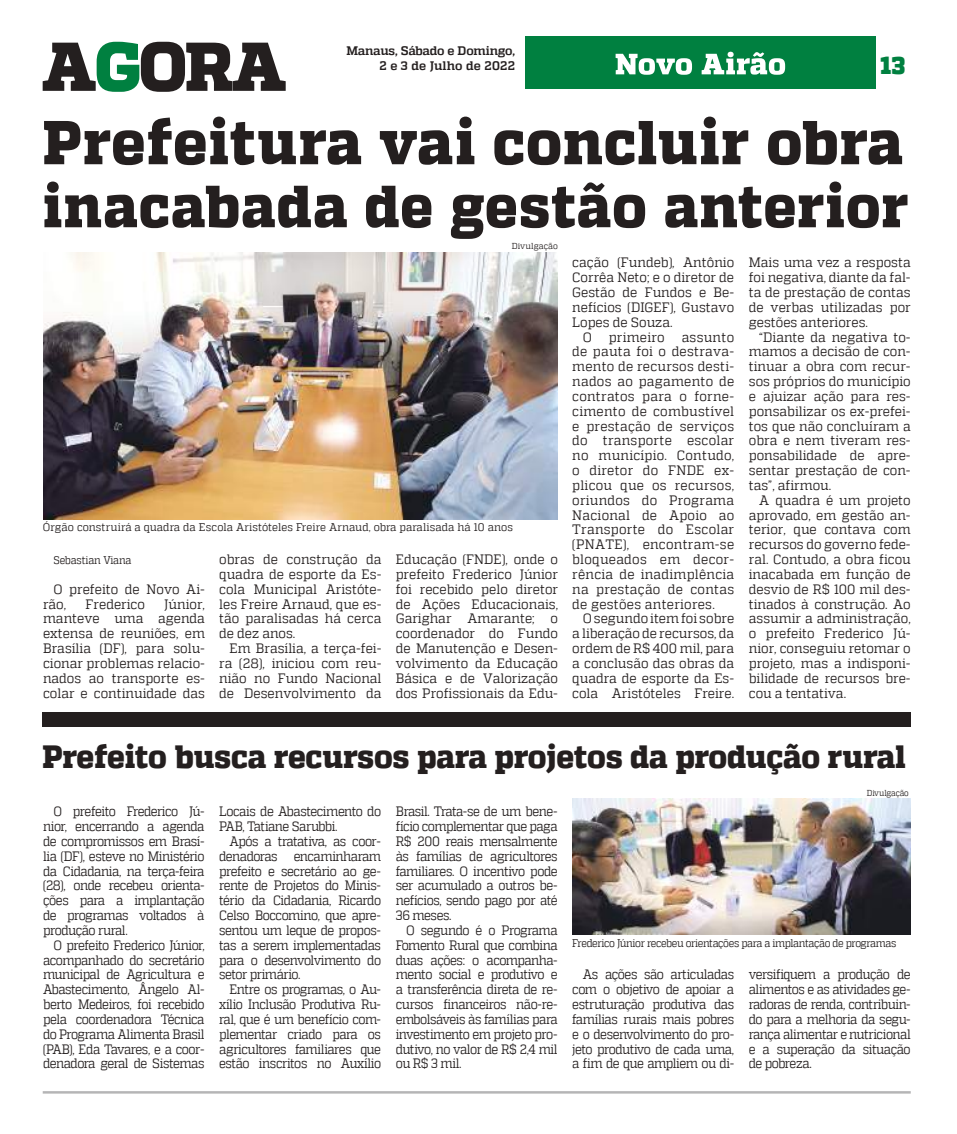
<style>
.page{position:relative;width:957px;height:1134px;background:#fff}
.page>*{position:absolute;margin:0;border:0;box-sizing:border-box;transform-origin:0 0}
.t1{font:800 61.75px "MW Quadon";letter-spacing:.015em;color:#241f1f;scale:.94 1}
.t2{font:800 59.38px "MW Quadon";letter-spacing:.015em;color:#241f1f;scale:.94 1}
.t3{font:800 32.12px "MW Quadon";letter-spacing:-.01em;color:#241f1f;scale:.94 1}
.t4{font:900 24.75px "MW Quadon";color:#008040;scale:.94 1}
.t5{font:13.62px/14.9px "MW Quadon";color:#241f1f;text-align:justify;scale:.94 1}
.t6{font:13.62px/14.9px "MW Quadon";color:#241f1f;text-align:justify;scale:.89 1}
.t7{font:13.62px/14.9px "MW Quadon";letter-spacing:-.04em;color:#241f1f;scale:.89 1}
.t8{font:700 12.38px/15.5px "MW Quadon";letter-spacing:-.01em;color:#241f1f;text-align:right}
.t9{font:11.12px "MW Quadon";letter-spacing:.005em;color:#241f1f;scale:.94 1}
.t10{font:11.12px "MW Quadon";letter-spacing:-.02em;color:#241f1f;scale:.89 1}
.t11{font:8.62px "MW Quadon";color:#241f1f;scale:.94 1}
.t12{font:8.62px "MW Quadon";color:#241f1f;scale:.89 1}
</style>
<div class="page">
<hr style="left:43px;top:1091px;width:867px;height:2px;background:#b5b5b6">
<img style="left:43px;top:253px;width:515px;height:267px">
<svg style="left:43px;top:42px;width:243px;height:50px"></svg>
<div style="left:525px;top:37px;width:350px;height:52px;background:#008040"></div>
<svg style="left:615px;top:54px;width:77px;height:21px"></svg>
<svg style="left:701px;top:52px;width:84px;height:23px"></svg>
<div style="left:42px;top:712px;width:868px;height:15px;background:#241f1f"></div>
<img style="left:572px;top:799px;width:338px;height:136px">
<p class="t8" style="left:346px;top:43px;width:170px">Manaus, Sábado e Domingo,<br>2 e 3 de Julho de 2022</p>
<h3 class="t4" style="left:880px;top:50px;width:28px">13</h3>
<h1 class="t1" style="left:43px;top:106px;width:917px">Prefeitura vai concluir obra</h1>
<h2 class="t2" style="left:43px;top:171px;width:922px">inacabada de gestão anterior</h2>
<p class="t11" style="left:512px;top:241px;width:51px">Divulgação</p>
<p class="t9" style="left:43px;top:521px;width:502px">Órgão construirá a quadra da Escola Aristóteles Freire Arnaud, obra paralisada há 10 anos</p>
<p class="t10" style="left:53px;top:554px;width:89px">Sebastian Viana</p>
<p class="t5" style="left:43px;top:581px;width:174px;text-indent:10px">O prefeito de Novo Ai&shy;rão,</p>
<p class="t5" style="left:43px;top:596px;width:174px;text-indent:121px">Júnior, manteve uma agenda extensa de reuniões, em Brasília (DF), para solu&shy;cionar problemas relacio&shy;nados ao transporte es&shy;colar e continuidade das</p>
<p class="t5" style="left:86px;top:596px;width:65px">Frederico</p>
<p class="t5" style="left:219px;top:552px;width:174px">obras de construção da quadra de esporte da Es&shy;cola Municipal Aristóte&shy;les Freire Arnaud, que es&shy;tão paralisadas há cerca de dez anos.</p>
<p class="t5" style="left:219px;top:641px;width:174px;text-indent:10px">Em Brasília, a terça-fei&shy;ra (28), iniciou com reu&shy;nião no Fundo Nacional de Desenvolvimento da</p>
<p class="t5" style="left:396px;top:552px;width:174px">Educação (FNDE), onde o prefeito Frederico Júnior foi recebido pelo diretor de Ações Educacionais, Garighar Amarante; o coordenador do Fundo de Manutenção e Desen&shy;volvimento da Educação Básica e de Valorização dos Profissionais da Edu-</p>
<p class="t5" style="left:572px;top:255px;width:174px">cação (Fundeb), Antônio Corrêa Neto; e o diretor de Gestão de Fundos e Be&shy;nefícios (DIGEF), Gustavo Lopes de Souza.</p>
<p class="t5" style="left:572px;top:329px;width:174px;text-indent:10px">O primeiro assunto de pauta foi o destrava&shy;mento de recursos desti&shy;nados ao pagamento de contratos para o forne&shy;cimento de combustível e prestação de serviços do transporte escolar no município. Contudo, o diretor do FNDE ex&shy;plicou que os recursos, oriundos do Programa Nacional de Apoio ao Transporte do Escolar (PNATE), encontram-se bloqueados em decor&shy;rência de inadimplência na prestação de contas de gestões anteriores.</p>
<p class="t5" style="left:572px;top:611px;width:174px;text-indent:10px">O segundo item foi sobre a liberação de recursos, da ordem de R$ 400 mil, para a conclusão das obras da quadra de esporte da Es&shy;cola Aristóteles Freire.</p>
<p class="t5" style="left:749px;top:255px;width:174px">Mais uma vez a resposta foi negativa, diante da fal&shy;ta de prestação de contas de verbas utilizadas por gestões anteriores.</p>
<p class="t5" style="left:749px;top:329px;width:174px;text-indent:10px">“Diante da negativa to&shy;mamos a decisão de con&shy;tinuar a obra com recur&shy;sos próprios do município e ajuizar ação para res&shy;ponsabilizar os ex-prefei&shy;tos que não concluíram a obra e nem tiveram res&shy;ponsabilidade de apre&shy;sentar prestação de con&shy;tas”, afirmou.</p>
<p class="t5" style="left:749px;top:492px;width:174px;text-indent:10px">A quadra é um projeto aprovado, em gestão an&shy;terior, que contava com recursos do governo fede&shy;ral. Contudo, a obra ficou inacabada em função de desvio de R$ 100 mil des&shy;tinados à construção. Ao assumir a administração, o prefeito Frederico Jú&shy;nior, conseguiu retomar o projeto, mas a indisponi&shy;bilidade de recursos bre&shy;cou a tentativa.</p>
<h3 class="t3" style="left:42px;top:738px;width:920px">Prefeito busca recursos para projetos da produção rural</h3>
<p class="t12" style="left:866px;top:788px;width:49px">Divulgação</p>
<p class="t6" style="left:43px;top:804px;width:183px;text-indent:10px">O prefeito Frederico Jú&shy;nior, encerrando a agenda de compromissos em Brasí&shy;lia (DF), esteve no Ministério da Cidadania, na terça-feira (28), onde recebeu orienta&shy;ções para a implantação de programas voltados à produção rural.</p>
<p class="t6" style="left:43px;top:937px;width:183px;text-indent:10px">O prefeito Frederico Júnior, acompanhado do secretário municipal de Agricultura e Abastecimento, Ângelo Al&shy;berto Medeiros, foi recebido pela coordenadora Técnica do Programa Alimenta Brasil (PAB), Eda Tavares, e a coor&shy;denadora geral de Sistemas</p>
<p class="t7" style="left:219px;top:804px;width:183px">Locais de Abastecimento do<br>PAB, Tatiane Sarubbi.</p>
<p class="t6" style="left:219px;top:834px;width:183px;text-indent:10px">Após a tratativa, as coor&shy;denadoras encaminharam prefeito e secretário ao ge&shy;rente de Projetos do Minis&shy;tério da Cidadania, Ricardo Celso Boccomino, que apre&shy;sentou um leque de propos&shy;tas a serem implementadas para o desenvolvimento do setor primário.</p>
<p class="t6" style="left:219px;top:982px;width:183px;text-indent:10px">Entre os programas, o Au&shy;xílio Inclusão Produtiva Ru&shy;ral, que é um benefício com&shy;plementar criado para os agricultores familiares que estão inscritos no Auxílio</p>
<p class="t6" style="left:396px;top:804px;width:183px">Brasil. Trata-se de um bene&shy;fício complementar que paga R$ 200 reais mensalmente às famílias de agricultores familiares. O incentivo pode ser acumulado a outros be&shy;nefícios, sendo pago por até 36 meses.</p>
<p class="t6" style="left:396px;top:923px;width:183px;text-indent:10px">O segundo é o Programa Fomento Rural que combina duas ações: o acompanha&shy;mento social e produtivo e a transferência direta de re&shy;cursos financeiros não-re&shy;embolsáveis às famílias para investimento em projeto pro&shy;dutivo, no valor de R$ 2,4 mil ou R$ 3 mil.</p>
<p class="t10" style="left:572px;top:936px;width:366px">Frederico Júnior recebeu orientações para a implantação de programas</p>
<p class="t6" style="left:572px;top:967px;width:183px;text-indent:10px">As ações são articuladas com o objetivo de apoiar a estruturação produtiva das famílias rurais mais pobres e o desenvolvimento do pro&shy;jeto produtivo de cada uma, a fim de que ampliem ou di-</p>
<p class="t6" style="left:749px;top:967px;width:183px">versifiquem a produção de alimentos e as atividades ge&shy;radoras de renda, contribuin&shy;do para a melhoria da segu&shy;rança alimentar e nutricional e a superação da situação de pobreza.</p>
</div>
